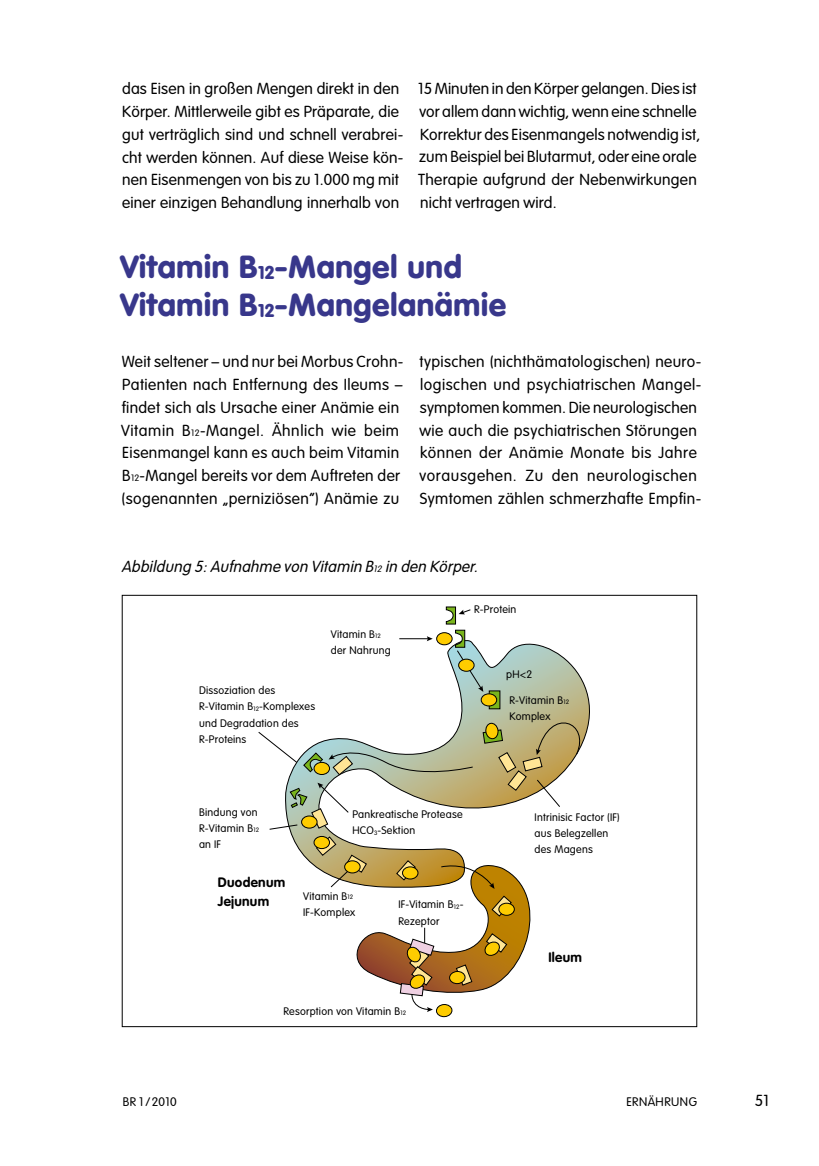
<style>
.page{position:relative;width:819px;height:1166px;background:#fff}
.page>*{position:absolute;margin:0;border:0;box-sizing:border-box;transform-origin:0 0}
.t1{font:900 31.5px/38.5px "VAG Rounded Std";letter-spacing:.02em;color:#38378b}
.t2{font:300 15.75px/22.8px "VAG Rounded Std";letter-spacing:.02em;color:#000}
.t3{font:italic 300 15.75px "VAG Rounded Std";color:#000}
.t4{font:700 13.47px/18.9px "VAG Rounded Std";letter-spacing:.02em;color:#000}
.t5{font:300 12.25px "VAG Rounded Std";letter-spacing:.025em;color:#000}
.t6{font:300 10.85px/16.1px "VAG Rounded Std";letter-spacing:.02em;color:#000}
.s1{font-size:18.2px}
.s2{font-size:9.1px}
.s3{font-size:6.3px}
</style>
<div class="page">
<svg style="left:289px;top:634px;width:301px;height:233px"></svg>
<svg style="left:399px;top:636px;width:33px;height:5px"></svg>
<svg style="left:445px;top:606px;width:38px;height:86px"></svg>
<svg style="left:491px;top:692px;width:7px;height:13px"></svg>
<svg style="left:258px;top:731px;width:215px;height:99px"></svg>
<div style="left:436px;top:633px;width:16px;height:12px;background:#fecc00;border-radius:50%"></div>
<div style="left:436px;top:632px;width:16px;height:13px;border:1px solid #000;border-radius:50%"></div>
<div style="left:458px;top:659px;width:16px;height:12px;background:#fecc00;border-radius:50%"></div>
<div style="left:458px;top:659px;width:16px;height:12px;border:1px solid #000;border-radius:50%"></div>
<div style="left:481px;top:694px;width:15px;height:12px;background:#fecc00;border-radius:50%"></div>
<div style="left:481px;top:693px;width:16px;height:13px;border:1px solid #000;border-radius:50%"></div>
<div style="left:314px;top:762px;width:15px;height:12px;background:#fecc00;border-radius:50%"></div>
<div style="left:314px;top:762px;width:16px;height:13px;border:1px solid #000;border-radius:50%"></div>
<div style="left:301px;top:816px;width:16px;height:12px;background:#fecc00;border-radius:50%"></div>
<div style="left:301px;top:815px;width:16px;height:13px;border:1px solid #000;border-radius:50%"></div>
<div style="left:314px;top:836px;width:16px;height:13px;border:1px solid #000;border-radius:50%"></div>
<svg style="left:315px;top:836px;width:238px;height:176px"></svg>
<div style="left:436px;top:1004px;width:16px;height:13px;background:#fecc00;border-radius:50%"></div>
<div style="left:436px;top:1004px;width:16px;height:13px;border:1px solid #000;border-radius:50%"></div>
<svg style="left:482px;top:705px;width:108px;height:102px"></svg>
<p class="t2" style="left:122px;top:78px;width:283px">das Eisen in großen Mengen direkt in den Körper. Mittlerweile gibt es Präparate, die gut verträglich sind und schnell verabrei&shy;cht werden können. Auf diese Weise kön&shy;nen Eisenmengen von bis zu 1.000 mg mit einer einzigen Behandlung innerhalb von</p>
<p class="t2" style="left:418px;top:78px;width:284px">15 Minuten in den Körper gelangen. Dies ist vor allem dann wichtig, wenn eine schnelle Korrektur des Eisenmangels notwendig ist, zum Beispiel bei Blutarmut, oder eine orale Therapie aufgrund der Nebenwirkungen nicht vertragen wird.</p>
<h1 class="t1" style="left:120px;top:248px;width:387px">Vitamin B<span class="s1">12</span>-Mangel und<br>Vitamin B<span class="s1">12</span>-Mangelanämie</h1>
<p class="t2" style="left:121px;top:351px;width:283px">Weit seltener – und nur bei Morbus Crohn-Patienten nach Entfernung des Ileums – findet sich als Ursache einer Anämie ein Vitamin B<span class="s2">12</span>-Mangel. Ähnlich wie beim Eisenmangel kann es auch beim Vitamin B<span class="s2">12</span>-Mangel bereits vor dem Auftreten der (sogenannten „perniziösen“) Anämie zu</p>
<p class="t2" style="left:419px;top:351px;width:283px">typischen (nichthämatologischen) neuro&shy;logischen und psychiatrischen Mangel&shy;symptomen kommen. Die neurologischen wie auch die psychiatrischen Störungen können der Anämie Monate bis Jahre vorausgehen. Zu den neurologischen Symtomen zählen schmerzhafte Empfin-</p>
<p class="t3" style="left:121px;top:557px;width:362px">Abbildung 5:Aufnahme von Vitamin B<span class="s2">12</span> in den Körper.</p>
<p class="t6" style="left:199px;top:683px;width:117px">Dissoziation des<br>R-Vitamin B<span class="s3">12</span>-Komplexes und Degradation des<br>R-Proteins</p>
<p class="t6" style="left:331px;top:626px;width:61px">Vitamin B<span class="s3">12 </span>der Nahrung</p>
<p class="t6" style="left:474px;top:601px;width:44px">R-Protein</p>
<p class="t6" style="left:506px;top:667px;width:28px">pH&lt;2</p>
<p class="t6" style="left:509px;top:693px;width:61px">R-Vitamin B<span class="s3">12<br></span>Komplex</p>
<p class="t6" style="left:199px;top:804px;width:61px">Bindung von<br>R-Vitamin B<span class="s3">12 </span>an IF</p>
<p class="t4" style="left:218px;top:873px;width:69px">Duodenum<br>Jejunum</p>
<p class="t6" style="left:352px;top:807px;width:112px">Pankreatische Protease<br>HCO<span class="s3">3</span>-Sektion</p>
<p class="t6" style="left:303px;top:888px;width:54px">Vitamin B<span class="s3">12<br></span>IF-Komplex</p>
<p class="t6" style="left:398px;top:897px;width:67px">IF-Vitamin B<span class="s3">12</span>-<br>Rezeptor</p>
<p class="t6" style="left:283px;top:1003px;width:124px">Resorption von Vitamin B<span class="s3">12</span></p>
<p class="t6" style="left:534px;top:809px;width:87px">Intrinisic Factor (IF) aus Belegzellen des Magens</p>
<p class="t4" style="left:548px;top:948px;width:35px">Ileum</p>
<p class="t5" style="left:123px;top:1095px;width:55px">BR 1 /2010</p>
<p class="t5" style="left:626px;top:1095px;width:72px">Ernährung</p>
<p class="t2" style="left:754px;top:1090px;width:16px">51</p>
</div>
